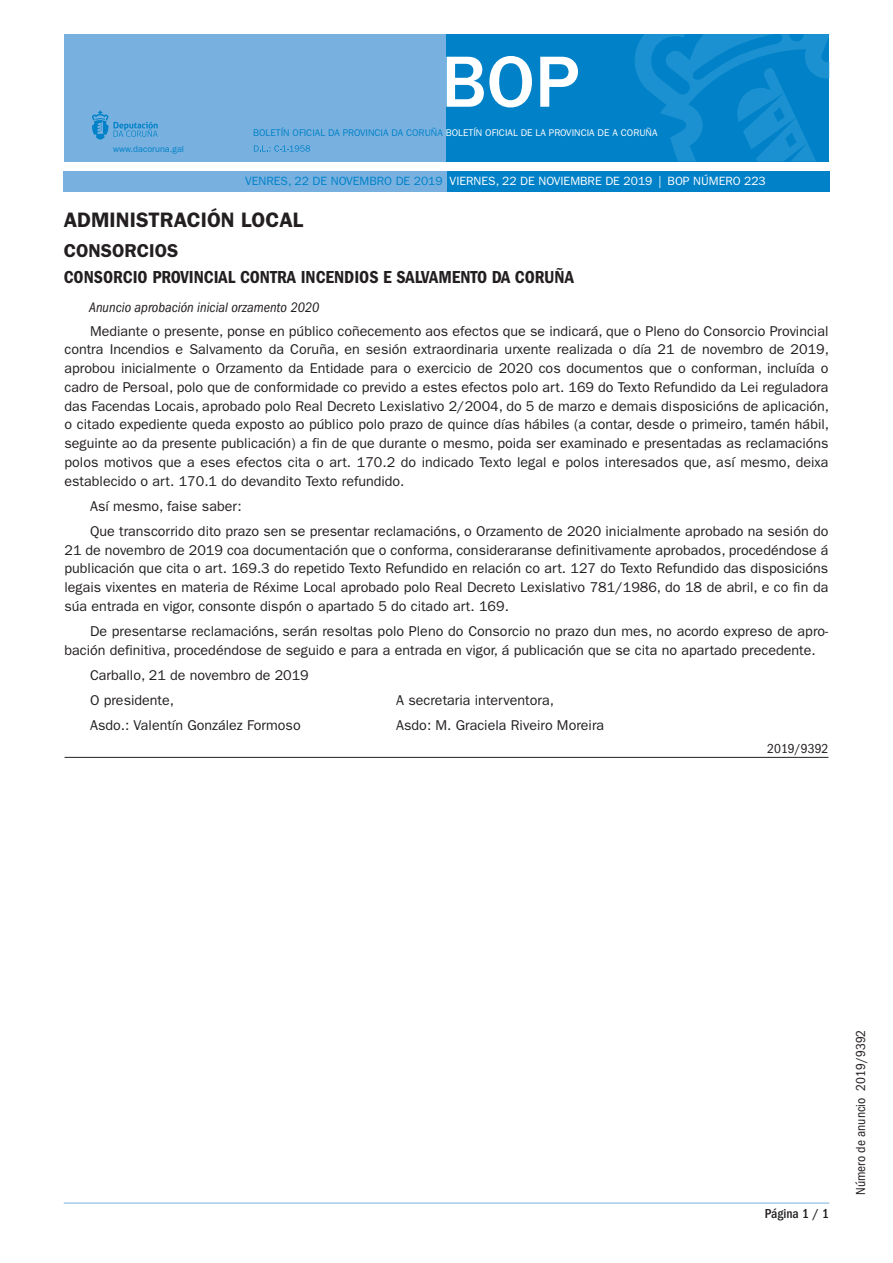
<style>
.page{position:relative;width:893px;height:1263px;background:#fff}
.page>*{position:absolute;margin:0;border:0;box-sizing:border-box;transform-origin:0 0}
.t1{font:500 75px "ITC Franklin Gothic Std";color:#fff}
.t2{font:600 21px "ITC Franklin Gothic Std";color:#231f20}
.t3{font:600 18.75px "ITC Franklin Gothic Std";color:#231f20}
.t4{font:18px "ITC Franklin Gothic Std Dm Cd";color:#231f20}
.Párrafo_texto_normal{font:14.25px/18.8px "ITC Franklin Gothic Std";color:#231f20;text-align:justify}
.t5{font:italic condensed 14.25px "ITC Franklin Gothic Std";color:#231f20}
.Número_anuncio{font:condensed 13.5px "ITC Franklin Gothic Std";color:#231f20}
.Número_de_página{font:500 condensed 13.5px "ITC Franklin Gothic Std";color:#231f20}
.t6{font:12px "ITC Franklin Gothic Std";color:#fff}
.t7{font:9.75px "ITC Franklin Gothic Std";color:#fff}
.t8{font:9px "ITC Franklin Gothic Std";color:#0081c8}
.s1{color:#0081c8}
</style>
<div class="page">
<div style="left:64px;top:34px;width:382px;height:128px;background:#78b1df"></div>
<div style="left:446px;top:34px;width:383px;height:128px;background:#0081c8"></div>
<svg style="left:254px;top:145px;width:56px;height:7px"></svg>
<svg style="left:92px;top:110px;width:66px;height:30px"></svg>
<svg style="left:635px;top:34px;width:194px;height:128px"></svg>
<div style="left:446px;top:171px;width:383px;height:20px;background:#0081c8"></div>
<div style="left:64px;top:171px;width:383px;height:20px;background:#78b1df"></div>
<hr style="left:64px;top:1203px;width:765px;height:1px;background:#78b1df">
<hr style="left:65px;top:757px;width:763px;height:1px;background:#231f20">
<p class="t8" style="left:113px;top:143px;width:72px">www.dacoruna.gal</p>
<h1 class="t1" style="left:441px;top:40px;width:140px">BOP</h1>
<p class="t7" style="left:253px;top:127px;width:406px"><span class="s1">BOLETÍN OFICIAL DA PROVINCIA DA CORUÑA</span> BOLETÍN OFICIAL DE LA PROVINCIA DE A CORUÑA</p>
<p class="t6" style="left:245px;top:174px;width:522px"><span class="s1">VENRES, 22 DE NOVEMBRO DE 2019</span> VIERNES, 22 DE NOVIEMBRE DE 2019 | BOP NÚMERO 223</p>
<h2 class="t2" style="left:64px;top:207px;width:241px">ADMINISTRACIÓN LOCAL</h2>
<h3 class="t3" style="left:64px;top:239px;width:116px">CONSORCIOS</h3>
<p class="t4" style="left:64px;top:267px;width:512px">CONSORCIO PROVINCIAL CONTRA INCENDIOS E SALVAMENTO DA CORUÑA</p>
<p class="t5" style="left:89px;top:300px;width:232px">Anuncio aprobación inicial orzamento 2020</p>
<p class="Párrafo_texto_normal" style="left:65px;top:321px;width:766px;text-indent:26px">Mediante o presente, ponse en público coñecemento aos efectos que se indicará, que o Pleno do Consorcio Provincial contra Incendios e Salvamento da Coruña, en sesión extraordinaria urxente realizada o día 21 de novembro de 2019, aprobou inicialmente o Orzamento da Entidade para o exercicio de 2020 cos documentos que o conforman, incluída o cadro de Persoal, polo que de conformidade co prevido a estes efectos polo art. 169 do Texto Refundido da Lei reguladora das Facendas Locais, aprobado polo Real Decreto Lexislativo 2/2004, do 5 de marzo e demais disposicións de aplicación, o citado expediente queda exposto ao público polo prazo de quince días hábiles (a contar, desde o primeiro, tamén hábil, seguinte ao da presente publicación) a fin de que durante o mesmo, poida ser examinado e presentadas as reclamacións polos motivos que a eses efectos cita o art. 170.2 do indicado Texto legal e polos interesados que, así mesmo, deixa establecido o art. 170.1 do devandito Texto refundido.</p>
<p class="Párrafo_texto_normal" style="left:90px;top:497px;width:153px">Así mesmo, faise saber:</p>
<p class="Párrafo_texto_normal" style="left:65px;top:522px;width:765px;text-indent:26px">Que transcorrido dito prazo sen se presentar reclamacións, o Orzamento de 2020 inicialmente aprobado na sesión do 21 de novembro de 2019 coa documentación que o conforma, consideraranse definitivamente aprobados, procedéndose á publicación que cita o art. 169.3 do repetido Texto Refundido en relación co art. 127 do Texto Refundido das disposicións legais vixentes en materia de Réxime Local aprobado polo Real Decreto Lexislativo 781/1986, do 18 de abril, e co fin da súa entrada en vigor, consonte dispón o apartado 5 do citado art. 169.</p>
<p class="Párrafo_texto_normal" style="left:65px;top:622px;width:765px;text-indent:26px">De presentarse reclamacións, serán resoltas polo Pleno do Consorcio no prazo dun mes, no acordo expreso de apro&shy;bación definitiva, procedéndose de seguido e para a entrada en vigor, á publicación que se cita no apartado precedente.</p>
<p class="Párrafo_texto_normal" style="left:90px;top:666px;width:220px">Carballo, 21 de novembro de 2019</p>
<p class="Párrafo_texto_normal" style="left:90px;top:691px;width:86px">O presidente,</p>
<p class="Párrafo_texto_normal" style="left:396px;top:691px;width:159px">A secretaria interventora,</p>
<p class="Párrafo_texto_normal" style="left:90px;top:716px;width:212px">Asdo.: Valentín González Formoso</p>
<p class="Párrafo_texto_normal" style="left:396px;top:716px;width:210px">Asdo: M. Graciela Riveiro Moreira</p>
<p class="Número_anuncio" style="left:767px;top:741px;width:63px">2019/9392</p>
<p class="Número_de_página" style="left:765px;top:1206px;width:66px">Página 1 / 1</p>
<p class="Número_anuncio" style="left:853px;top:1195px;width:167px;rotate:-90deg">Número de anuncio 2019/9392</p>
</div>
